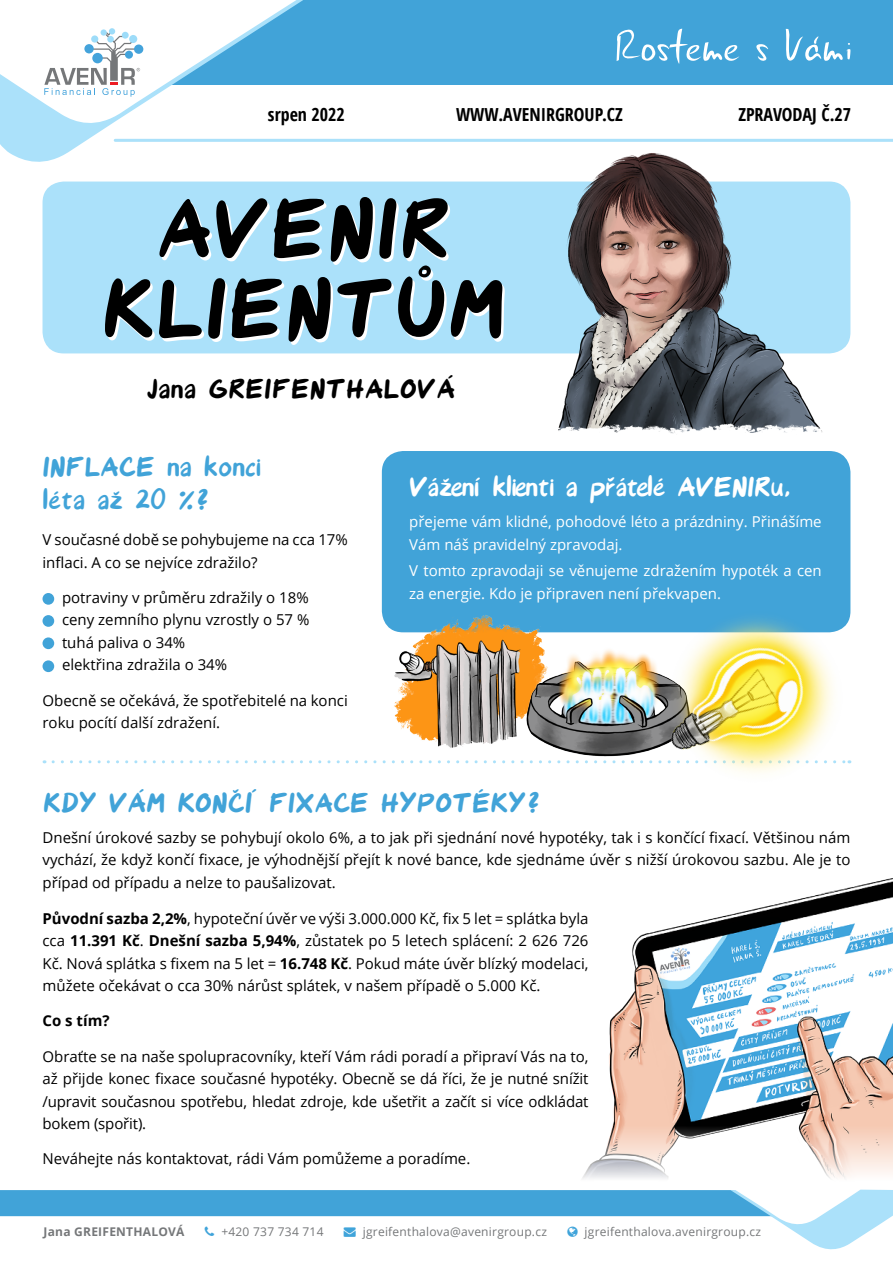
<style>
.page{position:relative;width:893px;height:1263px;background:#fff}
.page>*{position:absolute;margin:0;border:0;box-sizing:border-box;transform-origin:0 0}
.t1{font:108.6px/79.9px "Avenir Font";color:#000;text-align:center}
.t2{font:36px/33px "Avenir Font";letter-spacing:-.01em;color:#41a3d8}
.t3{font:36px "Avenir Font";letter-spacing:-.02em;color:#fff}
.t4{font:36px "Avenir Font";color:#000}
.t5{font:700 condensed 18px "Open Sans";color:#000}
.t6{font:15px/22.5px "Open Sans";color:#000;text-align:justify}
.t7{font:15px/22.5px "Open Sans";color:#fff}
.t8{font:700 15px "Open Sans";color:#000}
.t9{font:12px "Open Sans";letter-spacing:.02em;color:#757779}
.t10{font:700 12px "Open Sans";letter-spacing:.02em;color:#757779}
.s1{font-weight:700}
.s2{color:#40a4da}
</style>
<div class="page">
<div style="left:22px;top:0;width:871px;height:85px;background:#41a3d8"></div>
<svg style="left:0;top:0;width:328px;height:162px"></svg>
<svg style="left:617px;top:29px;width:123px;height:35px"></svg>
<svg style="left:756px;top:44px;width:13px;height:17px"></svg>
<svg style="left:786px;top:29px;width:64px;height:32px"></svg>
<svg style="left:0;top:0;width:302px;height:129px"></svg>
<hr style="left:115px;top:139px;width:778px;height:3px;background:#abe1fa">
<div style="left:43px;top:182px;width:807px;height:171px;background:#abe1fa;border-radius:21px"></div>
<div style="left:382px;top:451px;width:468px;height:181px;background:#41a3d8;border-radius:21px"></div>
<div style="left:43px;top:660px;width:11px;height:12px;background:#41a3d8;border-radius:50%"></div>
<div style="left:43px;top:637px;width:11px;height:12px;background:#41a3d8;border-radius:50%"></div>
<div style="left:43px;top:615px;width:11px;height:12px;background:#41a3d8;border-radius:50%"></div>
<div style="left:43px;top:593px;width:11px;height:12px;background:#41a3d8;border-radius:50%"></div>
<svg style="left:53px;top:760px;width:443px;height:3px"></svg>
<img style="left:582px;top:878px;width:311px;height:301px">
<img style="left:381px;top:596px;width:169px;height:152px">
<img style="left:497px;top:641px;width:118px;height:123px">
<img style="left:615px;top:574px;width:237px;height:199px">
<img style="left:541px;top:153px;width:289px;height:281px">
<svg style="left:0;top:1189px;width:893px;height:61px"></svg>
<p class="t5" style="left:268px;top:101px;width:78px">srpen 2022</p>
<p class="t5" style="left:456px;top:101px;width:168px">WWW.AVENIRGROUP.CZ</p>
<p class="t5" style="left:738px;top:101px;width:114px">ZPRAVODAJ Č.27</p>
<h1 class="t1" style="left:102px;top:192px;width:405px">AVENIR<br>KLIENTŮM</h1>
<h2 class="t4" style="left:146px;top:374px;width:310px">Jana GREIFENTHALOVÁ</h2>
<h2 class="t2" style="left:43px;top:451px;width:220px">INFLACE na konci léta až 20 %?</h2>
<p class="t6" style="left:43px;top:528px;width:307px">V současné době se pohybujeme na cca 17% inflaci. A co se nejvíce zdražilo?</p>
<p class="t6" style="left:62px;top:586px;width:249px;text-align:left">potraviny v průměru zdražily o 18% ceny zemního plynu vzrostly o 57 % tuhá paliva o 34%<br>elektřina zdražila o 34%</p>
<p class="t6" style="left:43px;top:689px;width:307px">Obecně se očekává, že spotřebitelé na konci roku pocítí další zdražení.</p>
<h2 class="t3" style="left:409px;top:472px;width:383px">Vážení klienti a přátelé AVENIRu,</h2>
<p class="t7" style="left:409px;top:510px;width:414px">přejeme vám klidné, pohodové léto a prázdniny. Přinášíme<br>Vám náš pravidelný zpravodaj.</p>
<p class="t7" style="left:409px;top:559px;width:414px">V tomto zpravodaji se věnujeme zdražením hypoték a cen za energie. Kdo je připraven není překvapen.</p>
<h2 class="t2" style="left:43px;top:788px;width:499px">KDY VÁM KONČÍ FIXACE HYPOTÉKY?</h2>
<p class="t6" style="left:43px;top:826px;width:809px">Dnešní úrokové sazby se pohybují okolo 6%, a to jak při sjednání nové hypotéky, tak i s končící fixací. Většinou nám vychází, že když končí fixace, je výhodnější přejít k nové bance, kde sjednáme úvěr s nižší úrokovou sazbu. Ale je to případ od případu a nelze to paušalizovat.</p>
<p class="t6" style="left:43px;top:906px;width:547px"><span class="s1">Původní sazba 2,2%</span>, hypoteční úvěr ve výši 3.000.000 Kč, fix 5 let = splátka byla cca <span class="s1">11.391 Kč</span>. <span class="s1">Dnešní sazba 5,94%</span>, zůstatek po 5 letech splácení: 2 626 726<br>Kč. Nová splátka s fixem na 5 let = <span class="s1">16.748 Kč</span>. Pokud máte úvěr blízký modelaci, můžete očekávat o cca 30% nárůst splátek, v našem případě o 5.000 Kč.</p>
<p class="t8" style="left:43px;top:1010px;width:69px">Co s tím?</p>
<p class="t6" style="left:43px;top:1044px;width:548px">Obraťte se na naše spolupracovníky, kteří Vám rádi poradí a připraví Vás na to, až přijde konec fixace současné hypotéky. Obecně se dá říci, že je nutné snížit /upravit současnou spotřebu, hledat zdroje, kde ušetřit a začít si více odkládat bokem (spořit).</p>
<p class="t6" style="left:43px;top:1147px;width:429px">Neváhejte nás kontaktovat, rádi Vám pomůžeme a poradíme.</p>
<p class="t10" style="left:44px;top:1223px;width:142px">Jana GREIFENTHALOVÁ</p>
<p class="t9" style="left:221px;top:1223px;width:104px">+420 737 734 714</p>
<p class="t9" style="left:344px;top:1223px;width:205px"><span class="s2">→</span> jgreifenthalova@avenirgroup.cz</p>
<p class="t9" style="left:585px;top:1223px;width:178px">jgreifenthalova.avenirgroup.cz</p>
</div>
